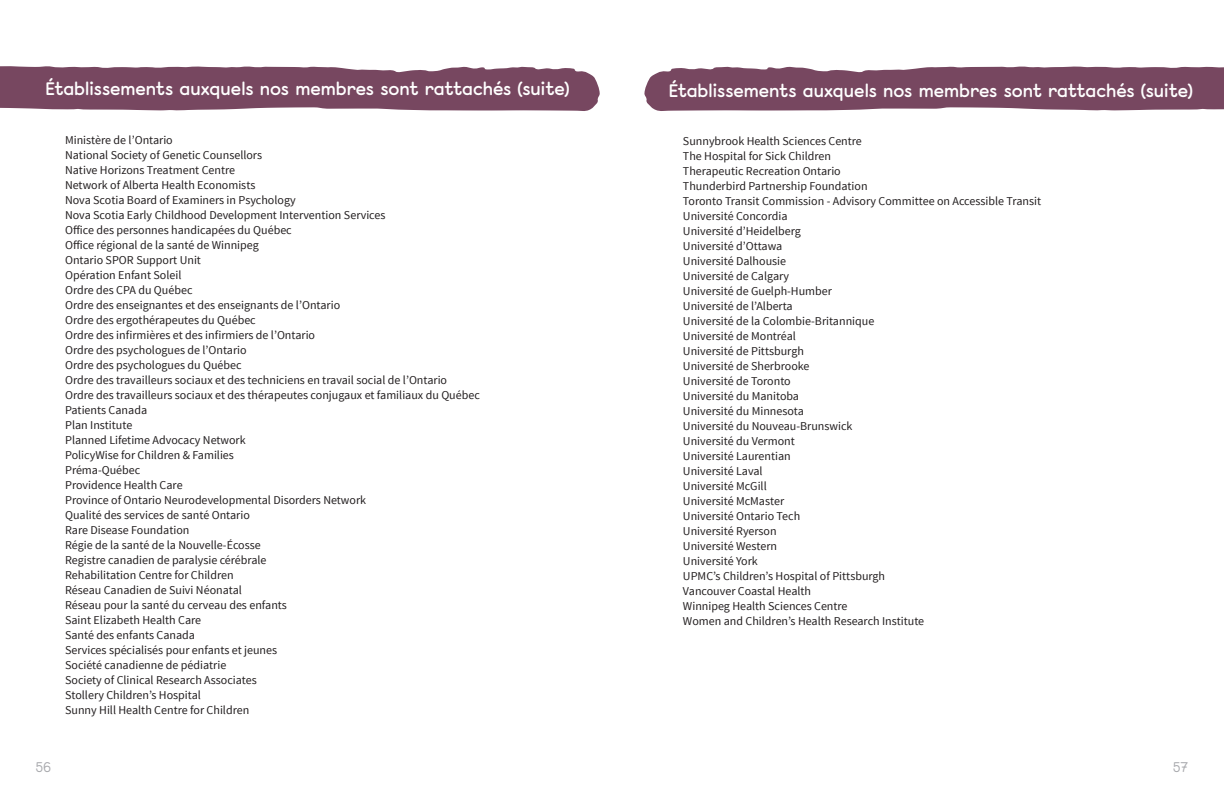
<style>
.page{position:relative;width:1224px;height:792px;background:#fff}
.page>*{position:absolute;margin:0;border:0;box-sizing:border-box;transform-origin:0 0}
.t1{font:600 18px "Monolog";color:#fff}
.t2{font:14px "Monolog";color:#a8a9ad}
.p1{font:12px/15px "Source Sans Pro";color:#231f20}
</style>
<div class="page">
<svg style="left:0;top:66px;width:600px;height:45px;background:#82566d"></svg>
<svg style="left:644px;top:66px;width:580px;height:45px;background:#82576e"></svg>
<p class="t1" style="left:45px;top:76px;width:526px">Établissements auxquels nos membres sont rattachés (suite)</p>
<p class="p1" style="left:65px;top:133px;width:109px">Ministère de l’Ontario</p>
<p class="p1" style="left:65px;top:148px;width:198px">National Society of Genetic Counsellors</p>
<p class="p1" style="left:65px;top:163px;width:192px">Native Horizons Treatment Centre<br>Network of Alberta Health Economists</p>
<p class="p1" style="left:65px;top:193px;width:232px">Nova Scotia Board of Examiners in Psychology</p>
<p class="p1" style="left:65px;top:208px;width:322px">Nova Scotia Early Childhood Development Intervention Services</p>
<p class="p1" style="left:65px;top:223px;width:228px">Office des personnes handicapées du Québec<br>Office régional de la santé de Winnipeg</p>
<p class="p1" style="left:65px;top:253px;width:137px">Ontario SPOR Support Unit</p>
<p class="p1" style="left:65px;top:268px;width:118px">Opération Enfant Soleil</p>
<p class="p1" style="left:65px;top:283px;width:129px">Ordre des CPA du Québec</p>
<p class="p1" style="left:65px;top:298px;width:277px">Ordre des enseignantes et des enseignants de l’Ontario</p>
<p class="p1" style="left:65px;top:313px;width:192px">Ordre des ergothérapeutes du Québec</p>
<p class="p1" style="left:65px;top:328px;width:252px">Ordre des infirmières et des infirmiers de l’Ontario</p>
<p class="p1" style="left:65px;top:343px;width:183px">Ordre des psychologues de l’Ontario</p>
<p class="p1" style="left:65px;top:358px;width:178px">Ordre des psychologues du Québec</p>
<p class="p1" style="left:65px;top:373px;width:384px">Ordre des travailleurs sociaux et des techniciens en travail social de l’Ontario</p>
<p class="p1" style="left:65px;top:388px;width:416px">Ordre des travailleurs sociaux et des thérapeutes conjugaux et familiaux du Québec</p>
<p class="p1" style="left:65px;top:403px;width:84px">Patients Canada</p>
<p class="p1" style="left:65px;top:418px;width:69px">Plan Institute</p>
<p class="p1" style="left:65px;top:433px;width:182px">Planned Lifetime Advocacy Network<br>PolicyWise for Children &amp; Families<br>Préma-Québec</p>
<p class="p1" style="left:65px;top:478px;width:119px">Providence Health Care</p>
<p class="p1" style="left:65px;top:493px;width:303px">Province of Ontario Neurodevelopmental Disorders Network</p>
<p class="p1" style="left:65px;top:508px;width:186px">Qualité des services de santé Ontario</p>
<p class="p1" style="left:65px;top:523px;width:126px">Rare Disease Foundation</p>
<p class="p1" style="left:65px;top:538px;width:197px">Régie de la santé de la Nouvelle-Écosse</p>
<p class="p1" style="left:65px;top:553px;width:203px">Registre canadien de paralysie cérébrale</p>
<p class="p1" style="left:65px;top:568px;width:170px">Rehabilitation Centre for Children</p>
<p class="p1" style="left:65px;top:583px;width:178px">Réseau Canadien de Suivi Néonatal</p>
<p class="p1" style="left:65px;top:598px;width:223px">Réseau pour la santé du cerveau des enfants</p>
<p class="p1" style="left:65px;top:613px;width:138px">Saint Elizabeth Health Care</p>
<p class="p1" style="left:65px;top:628px;width:131px">Santé des enfants Canada</p>
<p class="p1" style="left:65px;top:643px;width:214px">Services spécialisés pour enfants et jeunes</p>
<p class="p1" style="left:65px;top:658px;width:163px">Société canadienne de pédiatrie</p>
<p class="p1" style="left:65px;top:673px;width:193px">Society of Clinical Research Associates</p>
<p class="p1" style="left:65px;top:688px;width:137px">Stollery Children’s Hospital</p>
<p class="p1" style="left:65px;top:703px;width:186px">Sunny Hill Health Centre for Children</p>
<p class="t1" style="left:669px;top:78px;width:526px">Établissements auxquels nos membres sont rattachés (suite)</p>
<p class="p1" style="left:683px;top:134px;width:180px">Sunnybrook Health Sciences Centre</p>
<p class="p1" style="left:683px;top:149px;width:150px">The Hospital for Sick Children</p>
<p class="p1" style="left:683px;top:164px;width:159px">Therapeutic Recreation Ontario</p>
<p class="p1" style="left:683px;top:179px;width:186px">Thunderbird Partnership Foundation</p>
<p class="p1" style="left:683px;top:194px;width:360px">Toronto Transit Commission - Advisory Committee on Accessible Transit</p>
<p class="p1" style="left:683px;top:209px;width:106px">Université Concordia</p>
<p class="p1" style="left:683px;top:224px;width:119px">Université d’Heidelberg</p>
<p class="p1" style="left:683px;top:239px;width:101px">Université d’Ottawa</p>
<p class="p1" style="left:683px;top:254px;width:105px">Université Dalhousie</p>
<p class="p1" style="left:683px;top:269px;width:108px">Université de Calgary</p>
<p class="p1" style="left:683px;top:284px;width:151px">Université de Guelph-Humber</p>
<p class="p1" style="left:683px;top:299px;width:111px">Université de l’Alberta</p>
<p class="p1" style="left:683px;top:314px;width:193px">Université de la Colombie-Britannique</p>
<p class="p1" style="left:683px;top:329px;width:115px">Université de Montréal</p>
<p class="p1" style="left:683px;top:344px;width:122px">Université de Pittsburgh</p>
<p class="p1" style="left:683px;top:359px;width:128px">Université de Sherbrooke</p>
<p class="p1" style="left:683px;top:374px;width:109px">Université de Toronto</p>
<p class="p1" style="left:683px;top:389px;width:118px">Université du Manitoba</p>
<p class="p1" style="left:683px;top:404px;width:122px">Université du Minnesota</p>
<p class="p1" style="left:683px;top:419px;width:171px">Université du Nouveau-Brunswick</p>
<p class="p1" style="left:683px;top:434px;width:113px">Université du Vermont</p>
<p class="p1" style="left:683px;top:449px;width:109px">Université Laurentian</p>
<p class="p1" style="left:683px;top:464px;width:81px">Université Laval</p>
<p class="p1" style="left:683px;top:479px;width:85px">Université McGill</p>
<p class="p1" style="left:683px;top:494px;width:103px">Université McMaster</p>
<p class="p1" style="left:683px;top:509px;width:119px">Université Ontario Tech</p>
<p class="p1" style="left:683px;top:524px;width:95px">Université Ryerson</p>
<p class="p1" style="left:683px;top:539px;width:96px">Université Western</p>
<p class="p1" style="left:683px;top:554px;width:76px">Université York</p>
<p class="p1" style="left:683px;top:569px;width:204px">UPMC’s Children’s Hospital of Pittsburgh</p>
<p class="p1" style="left:683px;top:584px;width:130px">Vancouver Coastal Health</p>
<p class="p1" style="left:683px;top:599px;width:166px">Winnipeg Health Sciences Centre</p>
<p class="p1" style="left:683px;top:614px;width:243px">Women and Children’s Health Research Institute</p>
<p class="t2" style="left:36px;top:758px;width:17px">56</p>
<p class="t2" style="left:1173px;top:758px;width:17px">57</p>
</div>
